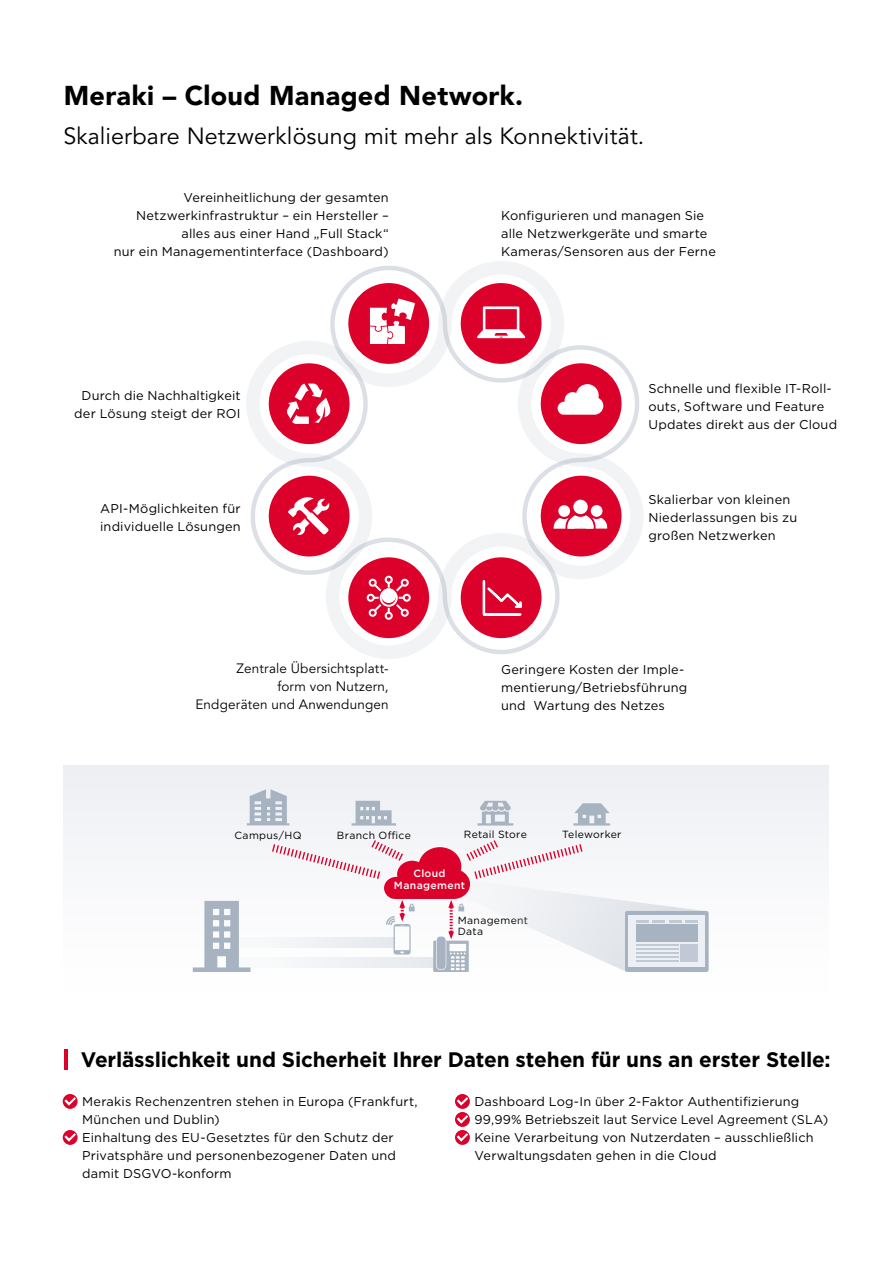
<style>
.page{position:relative;width:893px;height:1263px;background:#fff}
.page>*{position:absolute;margin:0;border:0;box-sizing:border-box;transform-origin:0 0}
.t1{font:900 27px "Avenir LT Pro";letter-spacing:.01em;color:#000}
.t2{font:23.25px "Avenir LT Pro";letter-spacing:.005em;color:#000}
.t3{font:700 21px "Gotham";letter-spacing:-.01em;color:#000}
.t4{font:13.5px/18px "Avenir LT Pro";letter-spacing:.015em;color:#000;text-align:right}
.t5{font:12.75px/18px "Gotham";letter-spacing:.015em;color:#000}
.t6{font:10.35px/11.4px "Gotham";letter-spacing:.03em;color:#000}
.t7{font:500 10.35px/11.4px "Gotham";letter-spacing:.035em;color:#fff;text-align:center}
</style>
<div class="page">
<svg style="left:63px;top:1094px;width:15px;height:15px"></svg>
<svg style="left:63px;top:1130px;width:15px;height:15px"></svg>
<svg style="left:455px;top:1094px;width:15px;height:51px"></svg>
<hr style="left:64px;top:1049px;width:3px;height:20px;background:#db012a">
<div style="left:64px;top:765px;width:765px;height:234px;background:#f5f6f8"></div>
<svg style="left:247px;top:789px;width:42px;height:36px"></svg>
<svg style="left:352px;top:801px;width:44px;height:24px"></svg>
<svg style="left:477px;top:801px;width:36px;height:24px"></svg>
<svg style="left:573px;top:803px;width:37px;height:22px"></svg>
<svg style="left:193px;top:901px;width:58px;height:71px"></svg>
<div style="left:239px;top:957px;width:195px;height:10px;background:#f8f9fb"></div>
<div style="left:239px;top:937px;width:155px;height:11px;background:#f7f8fa"></div>
<div style="left:625px;top:911px;width:84px;height:61px;background:#a8b3c1;border-radius:2px"></div>
<svg style="left:272px;top:840px;width:433px;height:132px"></svg>
<svg style="left:246px;top:261px;width:397px;height:398px"></svg>
<h1 class="t1" style="left:64px;top:80px;width:461px">Meraki – Cloud Managed Network.</h1>
<h2 class="t2" style="left:63px;top:122px;width:583px">Skalierbare Netzwerklösung mit mehr als Konnektivität.</h2>
<p class="t5" style="left:114px;top:188px;width:277px;text-align:right">Vereinheitlichung der gesamten Netzwerkinfrastruktur – ein Hersteller – alles aus einer Hand „Full Stack“<br>nur ein Managementinterface (Dashboard)</p>
<p class="t5" style="left:501px;top:206px;width:216px">Konfigurieren und managen Sie alle Netzwerkgeräte und smarte<br>Kameras/Sensoren aus der Ferne</p>
<p class="t5" style="left:74px;top:386px;width:168px;text-align:center">Durch die Nachhaltigkeit der Lösung steigt der ROI</p>
<p class="t5" style="left:648px;top:379px;width:190px">Schnelle und flexible IT-Roll&shy;outs, Software und Feature<br>Updates direkt aus der Cloud</p>
<p class="t5" style="left:100px;top:499px;width:142px">API-Möglichkeiten für individuelle Lösungen</p>
<p class="t4" style="left:196px;top:659px;width:195px">Zentrale Übersichtsplatt-<br>form von Nutzern,<br>Endgeräten und Anwendungen</p>
<p class="t5" style="left:648px;top:490px;width:150px">Skalierbar von kleinen<br>Niederlassungen bis zu großen Netzwerken</p>
<p class="t5" style="left:501px;top:660px;width:188px">Geringere Kosten der Imple&shy;mentierung/Betriebsführung und Wartung des Netzes</p>
<p class="t6" style="left:234px;top:829px;width:69px">Campus/HQ</p>
<p class="t6" style="left:337px;top:829px;width:75px">Branch Office</p>
<p class="t6" style="left:464px;top:828px;width:64px">Retail Store</p>
<p class="t6" style="left:562px;top:828px;width:61px">Teleworker</p>
<p class="t7" style="left:394px;top:868px;width:73px">Cloud<br>Management</p>
<p class="t6" style="left:458px;top:914px;width:72px">Management<br>Data</p>
<h3 class="t3" style="left:81px;top:1046px;width:751px">Verlässlichkeit und Sicherheit Ihrer Daten stehen für uns an erster Stelle:</h3>
<p class="t5" style="left:82px;top:1092px;width:337px">Merakis Rechenzentren stehen in Europa (Frankfurt, München und Dublin)<br>Einhaltung des EU-Gesetztes für den Schutz der Privatsphäre und personenbezogener Daten und damit DSGVO-konform</p>
<p class="t5" style="left:474px;top:1092px;width:355px">Dashboard Log-In über 2-Faktor Authentifizierung 99,99% Betriebszeit laut Service Level Agreement (SLA)<br>Keine Verarbeitung von Nutzerdaten – ausschließlich Verwaltungsdaten gehen in die Cloud</p>
</div>
